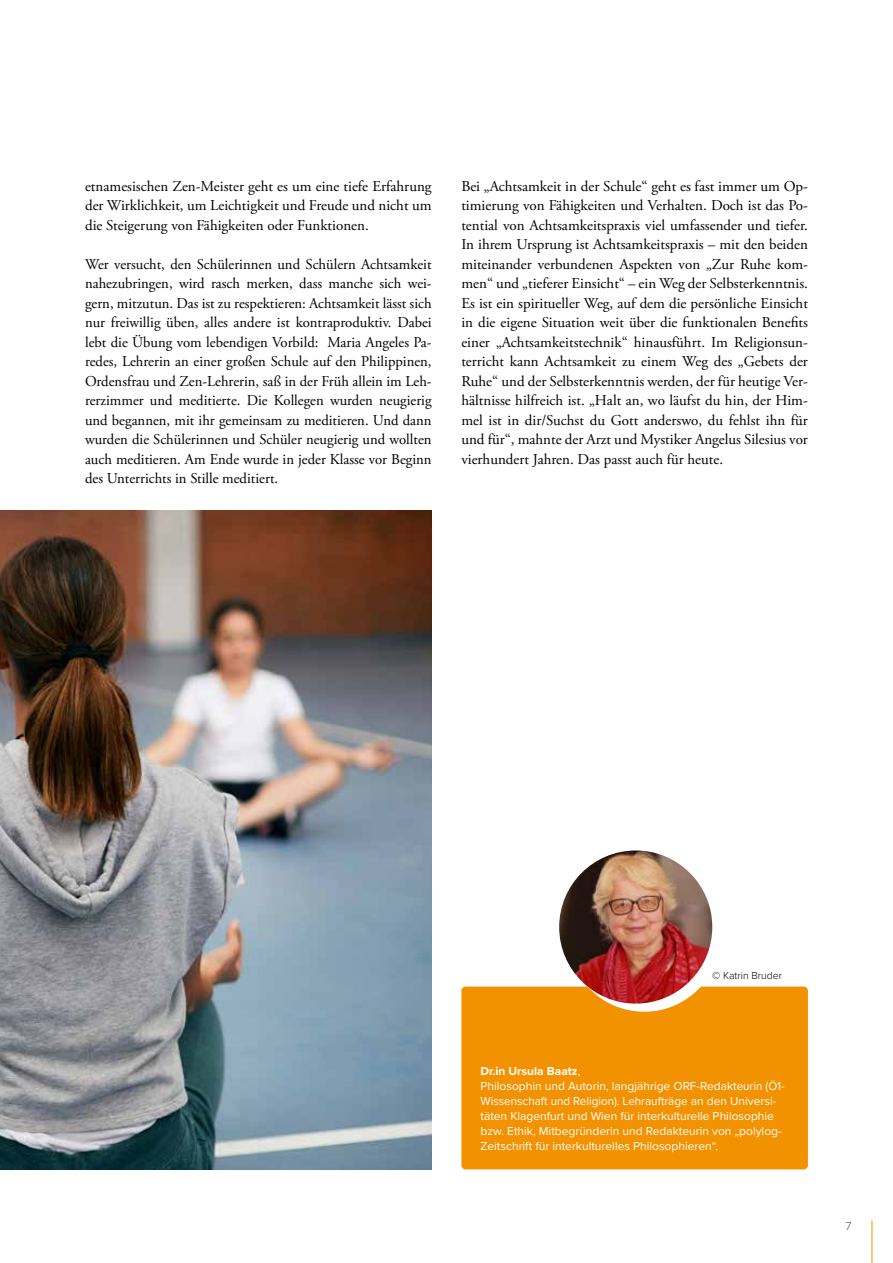
<style>
.page{position:relative;width:893px;height:1263px;background:#fff}
.page>*{position:absolute;margin:0;border:0;box-sizing:border-box;transform-origin:0 0}
.t1{font:15px/19.5px "Adobe Garamond Pro";color:#000;text-align:justify}
.t2{font:12px/15px "Proxima Nova";color:#fff}
.t3{font:300 12px "Proxima Nova";color:#575756}
.t4{font:300 10.5px "Proxima Nova";color:#000}
.s1{font-weight:700}
</style>
<div class="page">
<div style="left:461px;top:986px;width:347px;height:183px;background:#f39200;border-radius:4px"></div>
<div style="left:568px;top:859px;width:153px;height:153px;background:#fff;border-radius:50%"></div>
<img style="left:559px;top:850px;width:153px;height:153px">
<img style="left:0;top:510px;width:432px;height:659px">
<hr style="left:872px;top:1220px;width:1px;height:43px;background:#f39200">
<p class="t1" style="left:85px;top:177px;width:348px">etnamesischen Zen-Meister geht es um eine tiefe Erfahrung der Wirklichkeit, um Leichtigkeit und Freude und nicht um die Steigerung von Fähigkeiten oder Funktionen.</p>
<p class="t1" style="left:85px;top:255px;width:348px">Wer versucht, den Schülerinnen und Schülern Achtsamkeit nahezubringen, wird rasch merken, dass manche sich wei&shy;gern, mitzutun. Das ist zu respektieren: Achtsamkeit lässt sich nur freiwillig üben, alles andere ist kontraproduktiv. Dabei lebt die Übung vom lebendigen Vorbild: Maria Angeles Pa&shy;redes, Lehrerin an einer großen Schule auf den Philippinen, Ordensfrau und Zen-Lehrerin, saß in der Früh allein im Leh&shy;rerzimmer und meditierte. Die Kollegen wurden neugierig und begannen, mit ihr gemeinsam zu meditieren. Und dann wurden die Schülerinnen und Schüler neugierig und wollten auch meditieren. Am Ende wurde in jeder Klasse vor Beginn des Unterrichts in Stille meditiert.</p>
<p class="t1" style="left:461px;top:177px;width:348px">Bei „Achtsamkeit in der Schule“ geht es fast immer um Op&shy;timierung von Fähigkeiten und Verhalten. Doch ist das Po&shy;tential von Achtsamkeitspraxis viel umfassender und tiefer.<br>In ihrem Ursprung ist Achtsamkeitspraxis – mit den beiden miteinander verbundenen Aspekten von „Zur Ruhe kom&shy;men“ und „tieferer Einsicht“ – ein Weg der Selbsterkenntnis.<br>Es ist ein spiritueller Weg, auf dem die persönliche Einsicht in die eigene Situation weit über die funktionalen Benefits einer „Achtsamkeitstechnik“ hinausführt. Im Religionsun&shy;terricht kann Achtsamkeit zu einem Weg des „Gebets der Ruhe“ und der Selbsterkenntnis werden, der für heutige Ver&shy;hältnisse hilfreich ist. „Halt an, wo läufst du hin, der Him&shy;mel ist in dir/Suchst du Gott anderswo, du fehlst ihn für und für“, mahnte der Arzt und Mystiker Angelus Silesius vor vierhundert Jahren. Das passt auch für heute.</p>
<p class="t4" style="left:712px;top:967px;width:71px">© Katrin Bruder</p>
<p class="t2" style="left:480px;top:1063px;width:306px"><span class="s1">Dr.in Ursula Baatz</span>,<br>Philosophin und Autorin, langjährige ORF-Redakteurin (Ö1- Wissenschaft und Religion). Lehraufträge an den Universi&shy;täten Klagenfurt und Wien für interkulturelle Philosophie bzw. Ethik, Mitbegründerin und Redakteurin von „polylog-Zeitschrift für interkulturelles Philosophieren“.</p>
<p class="t3" style="left:845px;top:1217px;width:8px">7</p>
</div>
